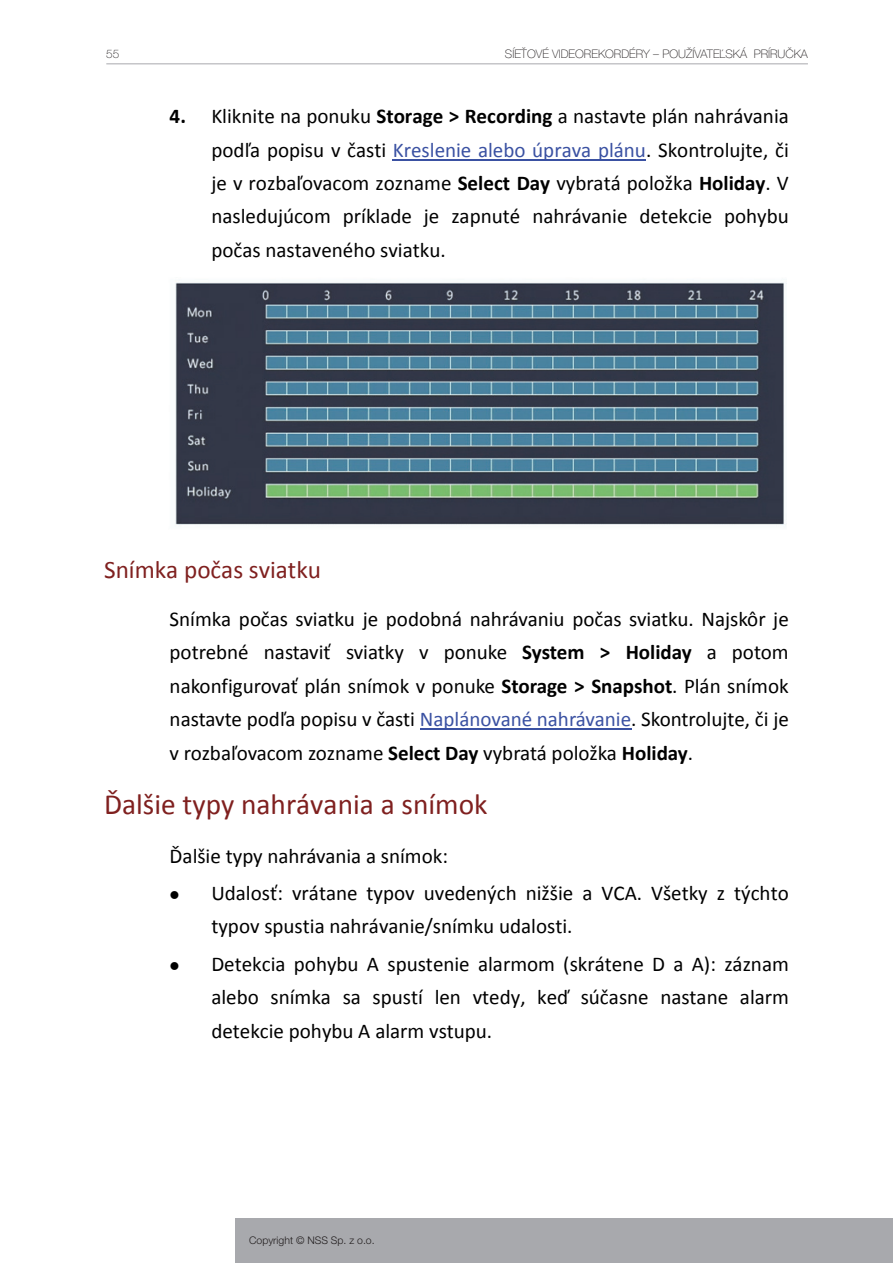
<style>
.page{position:relative;width:893px;height:1263px;background:#fff}
.page>*{position:absolute;margin:0;border:0;box-sizing:border-box;transform-origin:0 0}
.t1{font:29.4px "Calibri";color:#7f201f}
.t2{font:25.2px "Calibri";color:#7f201f}
.t3{font:21px/33.5px "Calibri";color:#000;text-align:justify}
.t4{font:100 11.85px "Helvetica Neue LT Pro";color:#231f20}
.t5{font:300 10.5px "Helvetica Neue LT Pro";color:#231f20}
.s1{font-weight:700}
.s2{color:#3a51a2}
</style>
<div class="page">
<div style="left:235px;top:1218px;width:658px;height:45px;background:#a8a9ad"></div>
<hr style="left:393px;top:159px;width:253px;height:1px;background:#3a51a2">
<hr style="left:420px;top:728px;width:211px;height:2px;background:#3a51a2">
<img style="left:175px;top:282px;width:611px;height:245px">
<hr style="left:106px;top:63px;width:702px;height:1px;background:#a8a9ad">
<p class="t4" style="left:106px;top:47px;width:15px">55</p>
<p class="t4" style="left:505px;top:47px;width:305px">SÍEŤOVÉ VIDEOREKORDÉRY – POUŽÍVATEĽSKÁ PRÍRUČKA</p>
<p class="t3" style="left:211px;top:100px;width:579px;text-indent:-42px"><span class="s1">4.</span> Kliknite na ponuku <span class="s1">Storage &gt; Recording</span> a nastavte plán nahrávania podľa popisu v časti <span class="s2">Kreslenie alebo úprava plánu</span>. Skontrolujte, či je v rozbaľovacom zozname <span class="s1">Select Day</span> vybratá položka <span class="s1">Holiday</span>. V nasledujúcom príklade je zapnuté nahrávanie detekcie pohybu počas nastaveného sviatku.</p>
<p class="t2" style="left:104px;top:554px;width:218px">Snímka počas sviatku</p>
<p class="t3" style="left:170px;top:602px;width:621px">Snímka počas sviatku je podobná nahrávaniu počas sviatku. Najskôr je potrebné nastaviť sviatky v ponuke <span class="s1">System &gt; Holiday</span> a potom nakonfigurovať plán snímok v ponuke <span class="s1">Storage &gt; Snapshot</span>. Plán snímok nastavte podľa popisu v časti <span class="s2">Naplánované nahrávanie</span>. Skontrolujte, či je v rozbaľovacom zozname <span class="s1">Select Day</span> vybratá položka <span class="s1">Holiday</span>.</p>
<p class="t1" style="left:104px;top:785px;width:385px">Ďalšie typy nahrávania a snímok</p>
<p class="t3" style="left:170px;top:839px;width:280px">Ďalšie typy nahrávania a snímok:</p>
<p class="t3" style="left:211px;top:876px;width:579px;text-indent:-42px">● Udalosť: vrátane typov uvedených nižšie a VCA. Všetky z týchto typov spustia nahrávanie/snímku udalosti.</p>
<p class="t3" style="left:211px;top:947px;width:579px;text-indent:-42px">● Detekcia pohybu A spustenie alarmom (skrátene D a A): záznam alebo snímka sa spustí len vtedy, keď súčasne nastane alarm detekcie pohybu A alarm vstupu.</p>
<p class="t5" style="left:249px;top:1234px;width:127px">Copyright © NSS Sp. z o.o.</p>
</div>
